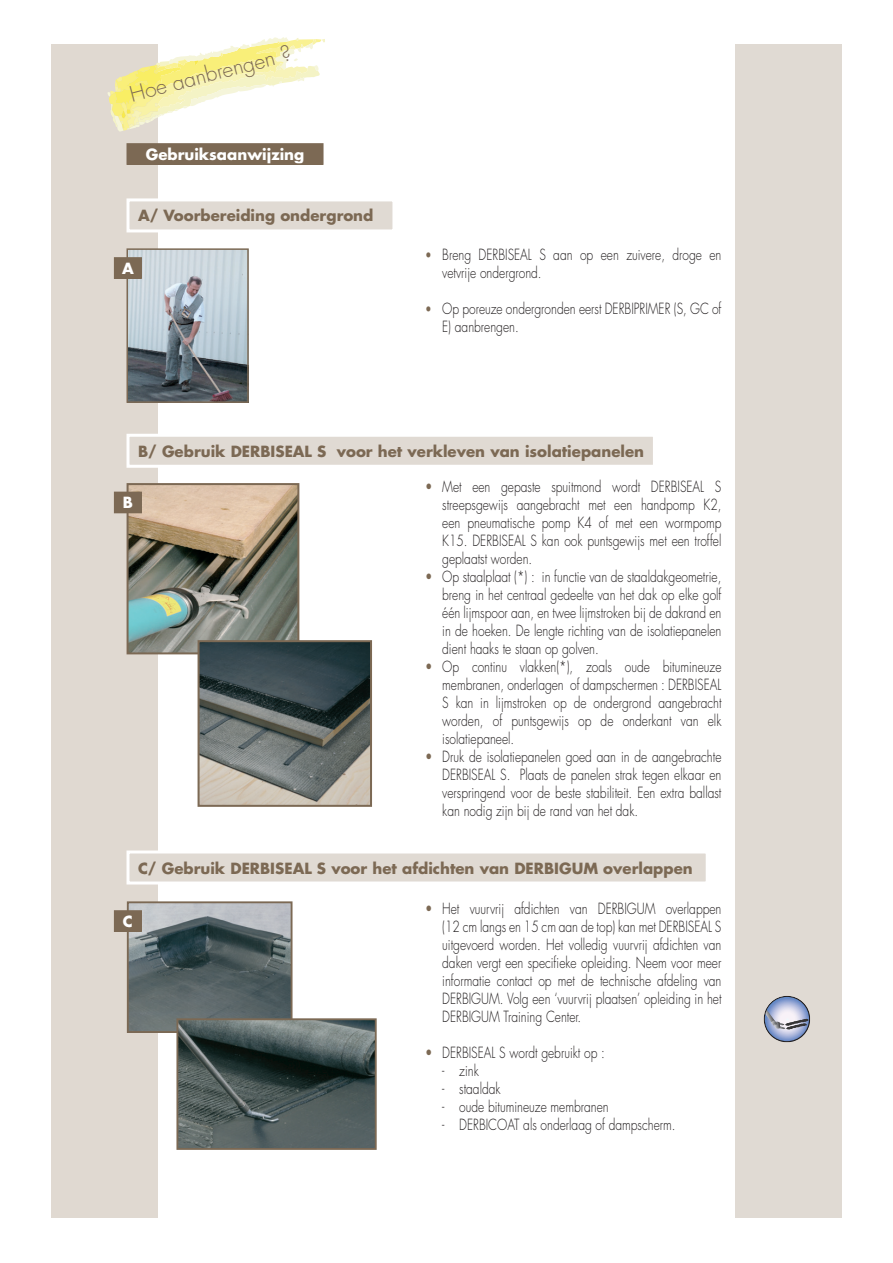
<style>
.page{position:relative;width:893px;height:1263px;background:#fff}
.page>*{position:absolute;margin:0;border:0;box-sizing:border-box;transform-origin:0 0}
.t1{font:300 21px "Futura";color:#7c6954}
.t2{font:300 15px/18px "Futura";color:#231f20;text-align:justify;scale:.8 1}
.t3{font:700 15px "Futura";color:#7c6954}
.t4{font:700 15px "Futura";color:#fff}
.s1{font-size:13.5px;color:#7c6954}
.s2{color:#7c6954}
</style>
<div class="page">
<div style="left:51px;top:45px;width:106px;height:1173px;background:#e0d9d1"></div>
<div style="left:736px;top:45px;width:106px;height:1173px;background:#e0dad3"></div>
<svg style="left:107px;top:37px;width:218px;height:96px"></svg>
<div style="left:127px;top:144px;width:196px;height:20px;background:#7c6954"></div>
<div style="left:126px;top:143px;width:198px;height:22px;border:2px solid #7c6954"></div>
<div style="left:128px;top:200px;width:266px;height:31px;background:#e0dad3"></div>
<div style="left:126px;top:198px;width:269px;height:34px;border:3px solid #fff"></div>
<div style="left:128px;top:435px;width:526px;height:31px;background:#e0dad3"></div>
<div style="left:126px;top:434px;width:530px;height:34px;border:3px solid #fff"></div>
<img style="left:130px;top:486px;width:166px;height:165px">
<div style="left:127px;top:483px;width:172px;height:171px;border:2px solid #7c6954"></div>
<img style="left:201px;top:643px;width:168px;height:161px">
<div style="left:198px;top:640px;width:174px;height:167px;border:2px solid #7c6954"></div>
<div style="left:128px;top:852px;width:579px;height:31px;background:#e0dad3"></div>
<div style="left:126px;top:850px;width:583px;height:34px;border:3px solid #fff"></div>
<img style="left:130px;top:904px;width:159px;height:126px">
<div style="left:127px;top:901px;width:165px;height:132px;border:2px solid #7c6954"></div>
<img style="left:179px;top:1021px;width:195px;height:126px">
<div style="left:176px;top:1018px;width:201px;height:132px;border:2px solid #7c6954"></div>
<img style="left:129px;top:251px;width:117px;height:149px">
<div style="left:126px;top:248px;width:123px;height:155px;border:2px solid #7c6954"></div>
<div style="left:115px;top:258px;width:26px;height:20px;background:#7c6954"></div>
<div style="left:114px;top:257px;width:28px;height:22px;border:2px solid #7c6954"></div>
<svg style="left:764px;top:996px;width:46px;height:46px"></svg>
<div style="left:115px;top:492px;width:26px;height:21px;background:#7c6954"></div>
<div style="left:114px;top:492px;width:28px;height:21px;border:2px solid #7c6954"></div>
<div style="left:115px;top:911px;width:26px;height:20px;background:#7c6954"></div>
<div style="left:114px;top:910px;width:28px;height:22px;border:2px solid #7c6954"></div>
<p class="t1" style="left:127px;top:82px;width:167px;rotate:-15deg">Hoe aanbrengen ?</p>
<p class="t4" style="left:146px;top:144px;width:160px">Gebruiksaanwijzing</p>
<p class="t3" style="left:138px;top:205px;width:237px">A/ Voorbereiding ondergrond</p>
<p class="t4" style="left:122px;top:258px;width:13px">A</p>
<p class="t2" style="left:442px;top:246px;width:351px;text-indent:-17px"><span class="s1">•</span> Breng DERBISEAL S aan op een zuivere, droge en vetvrije ondergrond.</p>
<p class="t2" style="left:442px;top:300px;width:351px;text-indent:-17px"><span class="s1">•</span> Op poreuze ondergronden eerst DERBIPRIMER (S, GC of<br>E) aanbrengen.</p>
<p class="t3" style="left:138px;top:441px;width:508px">B/ Gebruik DERBISEAL S voor het verkleven van isolatiepanelen</p>
<p class="t4" style="left:123px;top:492px;width:12px">B</p>
<p class="t2" style="left:442px;top:477px;width:351px;text-indent:-17px"><span class="s2">•</span> Met een gepaste spuitmond wordt DERBISEAL S streepsgewijs aangebracht met een handpomp K2, een pneumatische pomp K4 of met een wormpomp K15. DERBISEAL S kan ook puntsgewijs met een troffel geplaatst worden.</p>
<p class="t2" style="left:442px;top:567px;width:351px;text-indent:-17px"><span class="s2">•</span> Op staalplaat (*) : in functie van de staaldakgeometrie, breng in het centraal gedeelte van het dak op elke golf één lijmspoor aan, en twee lijmstroken bij de dakrand en in de hoeken. De lengte richting van de isolatiepanelen dient haaks te staan op golven.</p>
<p class="t2" style="left:442px;top:657px;width:351px;text-indent:-17px"><span class="s2">•</span> Op continu vlakken(*), zoals oude bitumineuze membranen, onderlagen of dampschermen : DERBISEAL S kan in lijmstroken op de ondergrond aangebracht worden, of puntsgewijs op de onderkant van elk isolatiepaneel.</p>
<p class="t2" style="left:442px;top:747px;width:351px;text-indent:-17px"><span class="s2">•</span> Druk de isolatiepanelen goed aan in de aangebrachte DERBISEAL S. Plaats de panelen strak tegen elkaar en verspringend voor de beste stabiliteit. Een extra ballast kan nodig zijn bij de rand van het dak.</p>
<p class="t3" style="left:138px;top:857px;width:556px">C/ Gebruik DERBISEAL S voor het afdichten van DERBIGUM overlappen</p>
<p class="t2" style="left:442px;top:900px;width:351px;text-indent:-17px"><span class="s2">•</span> Het vuurvrij afdichten van DERBIGUM overlappen (12 cm langs en 15 cm aan de top) kan met DERBISEAL S uitgevoerd worden. Het volledig vuurvrij afdichten van daken vergt een specifieke opleiding. Neem voor meer informatie contact op met de technische afdeling van DERBIGUM. Volg een ‘vuurvrij plaatsen’ opleiding in het DERBIGUM Training Center.</p>
<p class="t2" style="left:425px;top:1044px;width:226px"><span class="s2">•</span> DERBISEAL S wordt gebruikt op :</p>
<p class="t2" style="left:442px;top:1062px;width:47px">- zink</p>
<p class="t2" style="left:442px;top:1080px;width:75px">- staaldak</p>
<p class="t2" style="left:442px;top:1098px;width:210px">- oude bitumineuze membranen</p>
<p class="t2" style="left:442px;top:1116px;width:293px">- DERBICOAT als onderlaag of dampscherm.</p>
<p class="t4" style="left:123px;top:911px;width:11px">C</p>
</div>
